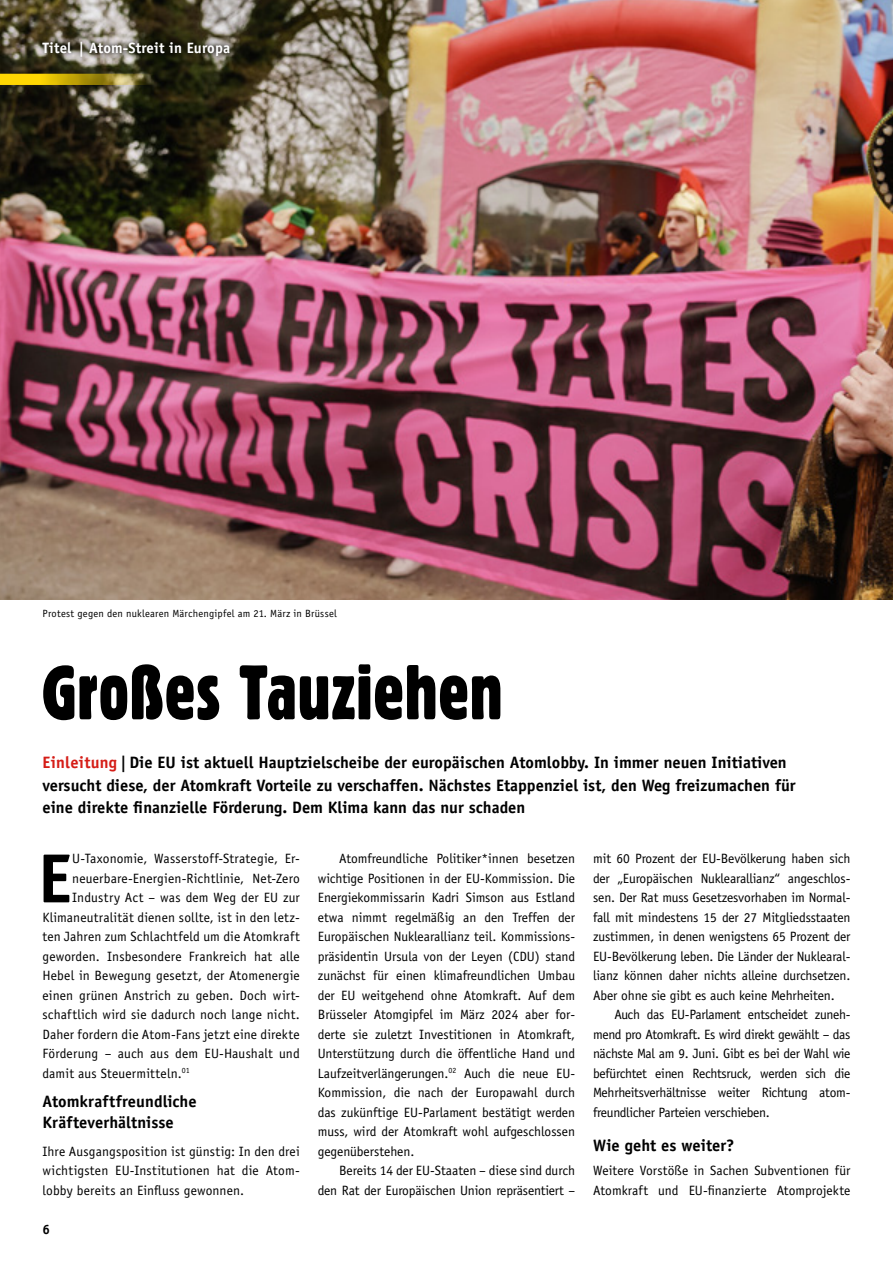
<style>
.page{position:relative;width:893px;height:1263px;background:#fff}
.page>*{position:absolute;margin:0;border:0;box-sizing:border-box;transform-origin:0 0}
.t1{font:75px "Bloc Ext Cond";color:#000}
.t2{font:700 69.75px "Officina Sans Std";color:#000}
.t3{font:700 16.5px/22.5px "Officina Sans Std";color:#000}
.t4{font:700 15px "Officina Sans Std";letter-spacing:.01em;color:#fff}
.t5{font:13.5px/19.5px "Officina Sans Std";letter-spacing:.005em;color:#000;text-align:justify}
.t6{font:700 13.5px "Officina Sans Std";color:#000}
.t7{font:10.5px "Officina Sans Std";letter-spacing:.02em;color:#000}
.s1{color:#d51d17}
</style>
<div class="page">
<img style="left:0;top:0;width:893px;height:600px">
<svg style="left:0;top:74px;width:221px;height:11px;background:#8e7c15"></svg>
<svg style="left:37px;top:35px;width:199px;height:28px;background:#565345"></svg>
<p class="t4" style="left:43px;top:39px;width:189px">Titel | Atom-Streit in Europa</p>
<p class="t7" style="left:43px;top:608px;width:296px">Protest gegen den nuklearen Märchengipfel am 21. März in Brüssel</p>
<h1 class="t1" style="left:42px;top:647px;width:463px">Großes Tauziehen</h1>
<p class="t3" style="left:43px;top:751px;width:755px"><span class="s1">Einleitung</span> | Die EU ist aktuell Hauptzielscheibe der europäischen Atomlobby. In immer neuen Initiativen versucht diese, der Atomkraft Vorteile zu verschaffen. Nächstes Etappenziel ist, den Weg freizumachen für eine direkte finanzielle Förderung. Dem Klima kann das nur schaden</p>
<h2 class="t2" style="left:38px;top:835px;width:35px">E</h2>
<p class="t5" style="left:72px;top:849px;width:229px">U-Taxonomie, Wasserstoff-Strategie, Er-</p>
<p class="t5" style="left:593px;top:849px;width:259px">mit 60 Prozent der EU-Bevölkerung haben sich der „Europäischen Nuklearallianz“ angeschlos&shy;sen. Der Rat muss Gesetzesvorhaben im Normal&shy;fall mit mindestens 15 der 27 Mitgliedsstaaten zustimmen, in denen wenigstens 65 Prozent der EU-Bevölkerung leben. Die Länder der Nuklearal&shy;lianz können daher nichts alleine durchsetzen.<br>Aber ohne sie gibt es auch keine Mehrheiten.</p>
<p class="t5" style="left:593px;top:1005px;width:259px;text-indent:21px">Auch das EU-Parlament entscheidet zuneh&shy;mend pro Atomkraft. Es wird direkt gewählt – das nächste Mal am 9. Juni. Gibt es bei der Wahl wie befürchtet einen Rechtsruck, werden sich die Mehrheitsverhältnisse weiter Richtung atom&shy;freundlicher Parteien verschieben.</p>
<p class="t3" style="left:593px;top:1134px;width:143px">Wie geht es weiter?</p>
<p class="t5" style="left:593px;top:1161px;width:259px">Weitere Vorstöße in Sachen Subventionen für<br>Atomkraft und EU-finanzierte Atomprojekte</p>
<p class="t5" style="left:318px;top:849px;width:259px;text-indent:21px">Atomfreundliche Politiker*innen besetzen wichtige Positionen in der EU-Kommission. Die Energiekommissarin Kadri Simson aus Estland etwa nimmt regelmäßig an den Treffen der Europäischen Nuklearallianz teil. Kommissions&shy;präsidentin Ursula von der Leyen (CDU) stand zunächst für einen klimafreundlichen Umbau der EU weitgehend ohne Atomkraft. Auf dem Brüsseler Atomgipfel im März 2024 aber for&shy;derte sie zuletzt Investitionen in Atomkraft, Unterstützung durch die öffentliche Hand und Laufzeitverlängerungen.<sup>02</sup> Auch die neue EU-Kommission, die nach der Europawahl durch das zukünftige EU-Parlament bestätigt werden muss, wird der Atomkraft wohl aufgeschlossen gegenüberstehen.</p>
<p class="t5" style="left:318px;top:1161px;width:259px;text-align:right">Bereits 14 der EU-Staaten – diese sind durch den Rat der Europäischen Union repräsentiert –</p>
<p class="t5" style="left:72px;top:868px;width:229px">neuerbare-Energien-Richtlinie, Net-Zero</p>
<p class="t5" style="left:72px;top:888px;width:229px">Industry Act – was dem Weg der EU zur</p>
<p class="t5" style="left:43px;top:907px;width:259px">Klimaneutralität dienen sollte, ist in den letz-</p>
<p class="t5" style="left:43px;top:927px;width:259px">ten Jahren zum Schlachtfeld um die Atomkraft</p>
<p class="t5" style="left:43px;top:946px;width:259px">geworden. Insbesondere Frankreich hat alle</p>
<p class="t5" style="left:43px;top:966px;width:259px">Hebel in Bewegung gesetzt, der Atomenergie</p>
<p class="t5" style="left:43px;top:985px;width:259px">einen grünen Anstrich zu geben. Doch wirt-</p>
<p class="t5" style="left:43px;top:1005px;width:259px">schaftlich wird sie dadurch noch lange nicht.</p>
<p class="t5" style="left:43px;top:1024px;width:259px">Daher fordern die Atom-Fans jetzt eine direkte</p>
<p class="t5" style="left:43px;top:1044px;width:259px">Förderung – auch aus dem EU-Haushalt und</p>
<p class="t5" style="left:43px;top:1063px;width:149px">damit aus Steuermitteln.<sup>01</sup></p>
<p class="t3" style="left:43px;top:1091px;width:156px;line-height:21px">Atomkraftfreundliche<br>Kräfteverhältnisse</p>
<p class="t5" style="left:43px;top:1141px;width:259px">Ihre Ausgangsposition ist günstig: In den drei wichtigsten EU-Institutionen hat die Atom&shy;lobby bereits an Einfluss gewonnen.</p>
<p class="t6" style="left:43px;top:1221px;width:9px">6</p>
</div>
